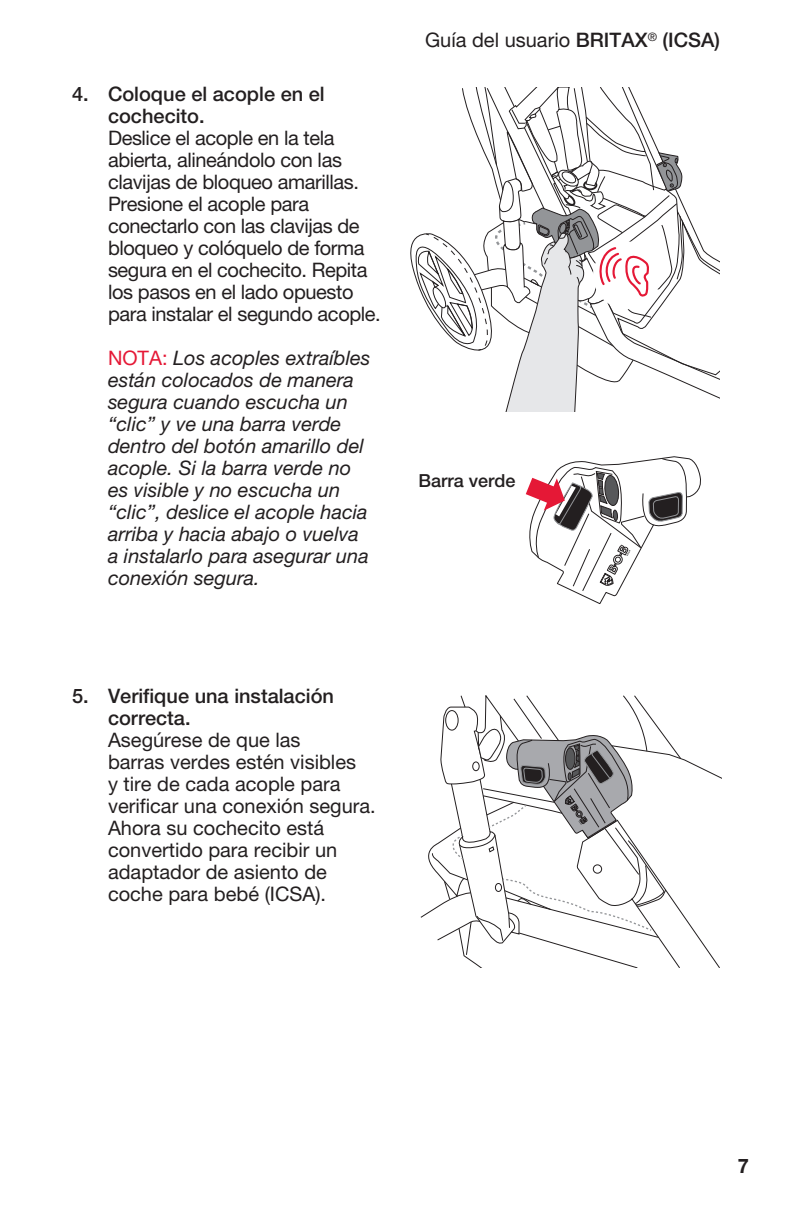
<style>
.page{position:relative;width:792px;height:1224px;background:#fff}
.page>*{position:absolute;margin:0;border:0;box-sizing:border-box;transform-origin:0 0}
.t1{font:20px/22px "Helvetica Neue LT Std";letter-spacing:-.02em;color:#231f20}
.t2{font:italic 20px/22px "Helvetica Neue LT Std";color:#231f20}
.t3{font:20px/22px "Helvetica Neue LT Std";color:#231f20}
.t4{font:700 20px "Helvetica Neue LT Std";color:#231f20}
.t5{font:500 18px "Helvetica Neue LT Std";color:#231f20}
.s1{font-weight:500}
.s2{font-style:normal;color:#e51836}
</style>
<div class="page">
<svg style="left:420px;top:695px;width:302px;height:273px"></svg>
<svg style="left:525px;top:456px;width:176px;height:148px"></svg>
<svg style="left:410px;top:88px;width:310px;height:323px"></svg>
<p class="t1" style="left:108px;top:83px;width:271px;text-indent:-36px"><span class="s1">4. Coloque el acople en el cochecito.<br></span>Deslice el acople en la tela abierta, alineándolo con las clavijas de bloqueo amarillas.<br>Presione el acople para conectarlo con las clavijas de bloqueo y colóquelo de forma segura en el cochecito. Repita los pasos en el lado opuesto para instalar el segundo acople.</p>
<p class="t2" style="left:108px;top:347px;width:264px"><span class="s2">NOTA:</span> Los acoples extraíbles están colocados de manera segura cuando escucha un “clic” y ve una barra verde dentro del botón amarillo del acople. Si la barra verde no es visible y no escucha un “clic”, deslice el acople hacia arriba y hacia abajo o vuelva a instalarlo para asegurar una conexión segura.</p>
<p class="t3" style="left:108px;top:684px;width:266px;text-indent:-36px"><span class="s1">5. Verifique una instalación correcta.<br></span>Asegúrese de que las<br>barras verdes estén visibles<br>y tire de cada acople para verificar una conexión segura.<br>Ahora su cochecito está convertido para recibir un adaptador de asiento de coche para bebé (ICSA).</p>
<p class="t3" style="left:425px;top:29px;width:296px">Guía del usuario <span class="s1">BRITAX</span><sup>®</sup> <span class="s1">(ICSA)</span></p>
<p class="t5" style="left:418px;top:469px;width:99px">Barra verde</p>
<p class="t4" style="left:738px;top:1154px;width:13px">7</p>
</div>
